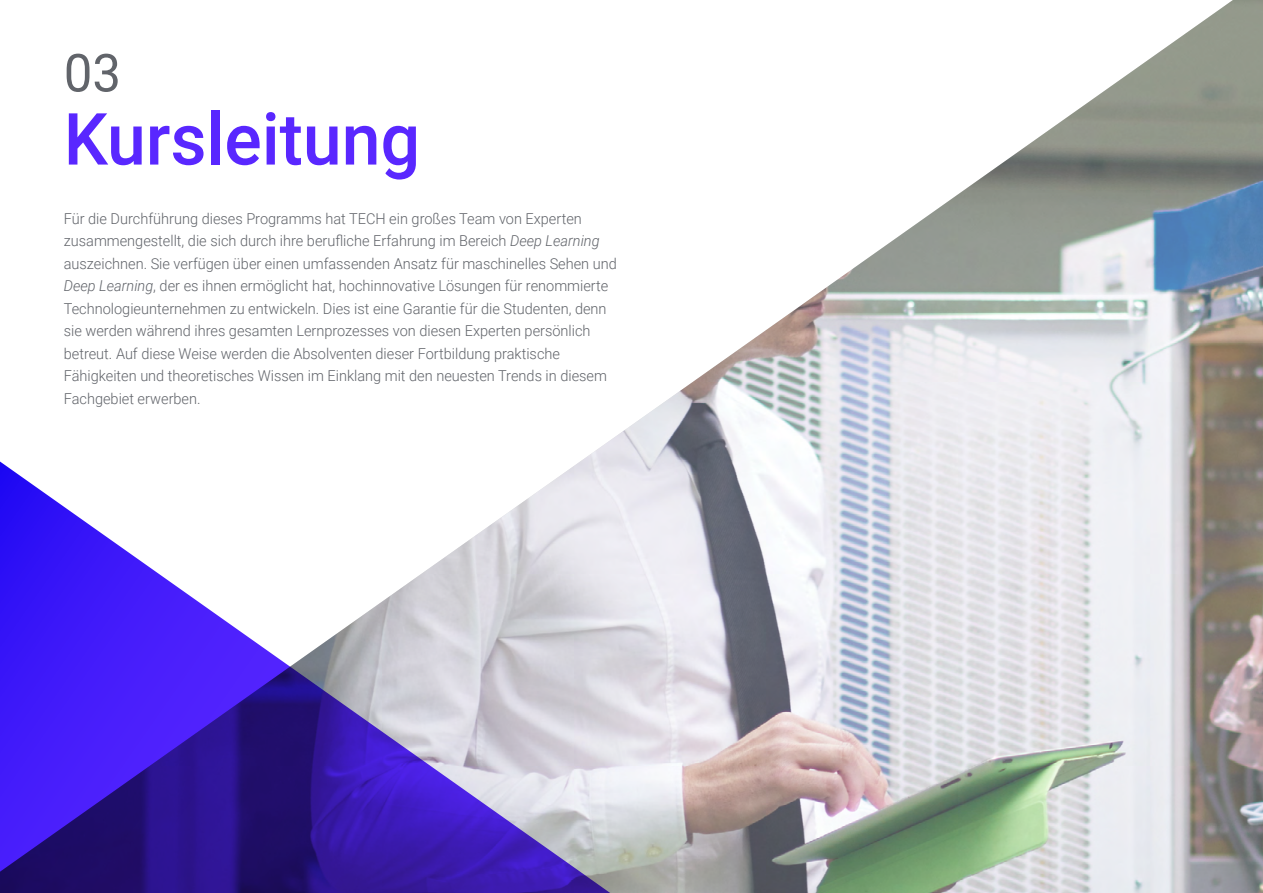
<style>
.page{position:relative;width:1263px;height:893px;background:#fff}
.page>*{position:absolute;margin:0;border:0;box-sizing:border-box;transform-origin:0 0}
.t1{font:500 72px "Roboto";color:#5927ff}
.t2{font:52.5px "Roboto";color:#61646a}
.t3{font:300 15px/22.5px "Roboto";color:#61646a}
.s1{font-style:italic}
</style>
<div class="page">
<img style="left:602px;top:0;width:661px;height:893px">
<svg style="left:0;top:446px;width:640px;height:447px"></svg>
<h2 class="t2" style="left:64px;top:36px;width:59px">03</h2>
<h1 class="t1" style="left:64px;top:89px;width:358px">Kursleitung</h1>
<p class="t3" style="left:64px;top:207px;width:555px">Für die Durchführung dieses Programms hat TECH ein großes Team von Experten zusammengestellt, die sich durch ihre berufliche Erfahrung im Bereich <span class="s1">Deep Learning </span>auszeichnen. Sie verfügen über einen umfassenden Ansatz für maschinelles Sehen und <span class="s1">Deep Learning</span>, der es ihnen ermöglicht hat, hochinnovative Lösungen für renommierte Technologieunternehmen zu entwickeln. Dies ist eine Garantie für die Studenten, denn sie werden während ihres gesamten Lernprozesses von diesen Experten persönlich betreut. Auf diese Weise werden die Absolventen dieser Fortbildung praktische Fähigkeiten und theoretisches Wissen im Einklang mit den neuesten Trends in diesem Fachgebiet erwerben.</p>
</div>
